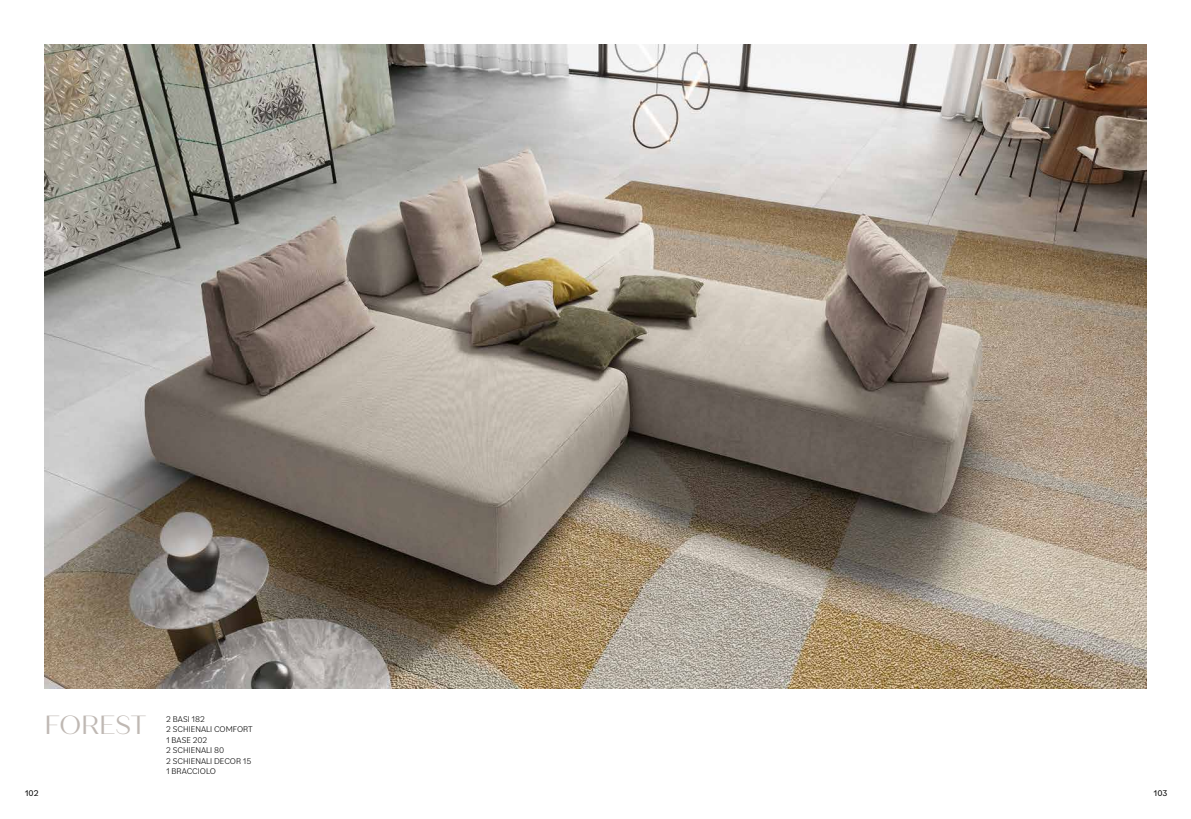
<style>
.page{position:relative;width:1191px;height:819px;background:#fff}
.page>*{position:absolute;margin:0;border:0;box-sizing:border-box;transform-origin:0 0}
.t1{font:26.25px "Quiche Sans";letter-spacing:-.015em;color:#bfb8b3}
.t2{font:300 8.75px/10.5px "Bilo";color:#000}
.t3{font:8.75px "Bilo";color:#000}
</style>
<div class="page">
<img style="left:45px;top:45px;width:1101px;height:643px">
<h1 class="t1" style="left:45px;top:709px;width:103px">FOREST</h1>
<p class="t2" style="left:166px;top:713px;width:88px">2 BASI 182<br>2 SCHIENALI COMFORT<br>1 BASE 202<br>2 SCHIENALI 80<br>2 SCHIENALI DECOR 15<br>1 BRACCIOLO</p>
<p class="t3" style="left:25px;top:787px;width:15px">102</p>
<p class="t3" style="left:1153px;top:787px;width:15px">103</p>
</div>
